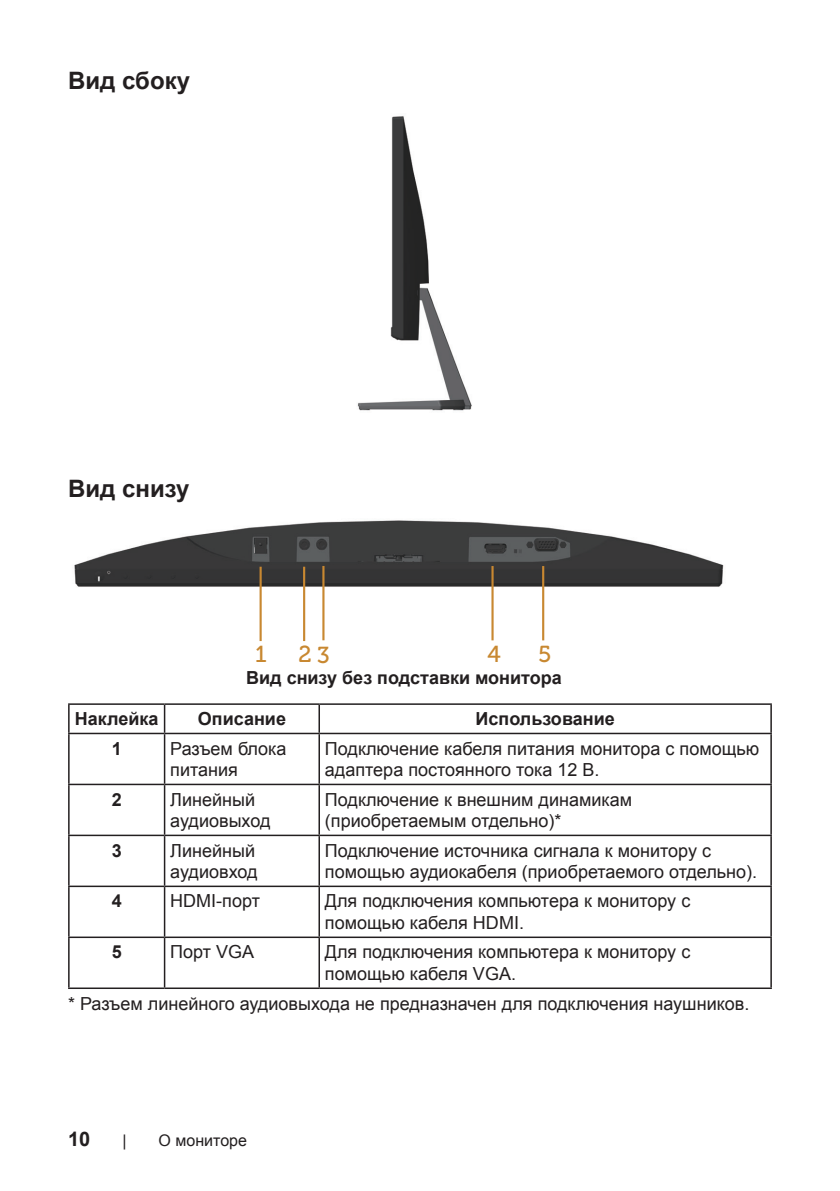
<style>
.page{position:relative;width:840px;height:1191px;background:#fff}
.page>*{position:absolute;margin:0;border:0;box-sizing:border-box;transform-origin:0 0}
.Head_3{font:700 24px "Arial";color:#231f20}
.t1{font:23px "Museo For Dell 500";color:#c88831}
.t2{font:700 20px "Arial";color:#231f20}
.text{font:18px/21.6px "Arial";color:#231f20}
.text-2{font:700 18px "Arial";color:#231f20}
.t3{font:16px "Arial";color:#231f20}
</style>
<div class="page">
<img style="left:357px;top:116px;width:115px;height:295px">
<img style="left:74px;top:520px;width:650px;height:73px">
<hr style="left:259px;top:566px;width:2px;height:75px;background:#c88831">
<hr style="left:303px;top:566px;width:2px;height:75px;background:#c88831">
<hr style="left:322px;top:566px;width:2px;height:74px;background:#c88831">
<hr style="left:491px;top:566px;width:2px;height:74px;background:#c88831">
<hr style="left:542px;top:566px;width:2px;height:74px;background:#c88831">
<hr style="left:68px;top:703px;width:96px;height:2px;background:#231f20">
<hr style="left:68px;top:705px;width:2px;height:27px;background:#231f20">
<hr style="left:164px;top:703px;width:155px;height:2px;background:#231f20">
<svg style="left:164px;top:705px;width:1px;height:27px"></svg>
<hr style="left:319px;top:703px;width:452px;height:2px;background:#231f20">
<hr style="left:318px;top:705px;width:2px;height:27px;background:#231f20">
<svg style="left:770px;top:705px;width:1px;height:27px"></svg>
<hr style="left:68px;top:732px;width:96px;height:2px;background:#231f20">
<hr style="left:68px;top:734px;width:2px;height:49px;background:#231f20">
<hr style="left:164px;top:732px;width:155px;height:2px;background:#231f20">
<hr style="left:164px;top:734px;width:1px;height:49px;background:#231f20">
<hr style="left:319px;top:732px;width:452px;height:2px;background:#231f20">
<hr style="left:318px;top:734px;width:2px;height:49px;background:#231f20">
<hr style="left:770px;top:734px;width:1px;height:49px;background:#231f20">
<hr style="left:68px;top:783px;width:96px;height:2px;background:#231f20">
<hr style="left:68px;top:785px;width:2px;height:49px;background:#231f20">
<hr style="left:164px;top:783px;width:155px;height:2px;background:#231f20">
<hr style="left:164px;top:785px;width:1px;height:49px;background:#231f20">
<hr style="left:319px;top:783px;width:452px;height:2px;background:#231f20">
<hr style="left:318px;top:785px;width:2px;height:49px;background:#231f20">
<hr style="left:770px;top:785px;width:1px;height:49px;background:#231f20">
<hr style="left:68px;top:834px;width:96px;height:2px;background:#231f20">
<hr style="left:68px;top:836px;width:2px;height:49px;background:#231f20">
<hr style="left:164px;top:834px;width:155px;height:2px;background:#231f20">
<hr style="left:164px;top:836px;width:1px;height:49px;background:#231f20">
<hr style="left:319px;top:834px;width:452px;height:2px;background:#231f20">
<hr style="left:318px;top:836px;width:2px;height:49px;background:#231f20">
<hr style="left:770px;top:836px;width:1px;height:49px;background:#231f20">
<hr style="left:68px;top:885px;width:96px;height:2px;background:#231f20">
<hr style="left:68px;top:887px;width:2px;height:49px;background:#231f20">
<hr style="left:164px;top:885px;width:155px;height:2px;background:#231f20">
<hr style="left:164px;top:887px;width:1px;height:49px;background:#231f20">
<hr style="left:319px;top:885px;width:452px;height:2px;background:#231f20">
<hr style="left:318px;top:887px;width:2px;height:49px;background:#231f20">
<hr style="left:770px;top:887px;width:1px;height:49px;background:#231f20">
<hr style="left:68px;top:936px;width:96px;height:2px;background:#231f20">
<hr style="left:68px;top:938px;width:2px;height:49px;background:#231f20">
<hr style="left:164px;top:936px;width:155px;height:2px;background:#231f20">
<hr style="left:164px;top:938px;width:1px;height:49px;background:#231f20">
<hr style="left:319px;top:936px;width:452px;height:2px;background:#231f20">
<hr style="left:318px;top:938px;width:2px;height:49px;background:#231f20">
<hr style="left:770px;top:938px;width:1px;height:49px;background:#231f20">
<hr style="left:68px;top:987px;width:96px;height:2px;background:#231f20">
<hr style="left:164px;top:987px;width:155px;height:2px;background:#231f20">
<hr style="left:319px;top:987px;width:452px;height:2px;background:#231f20">
<p class="Head_3" style="left:68px;top:64px;width:123px">Вид сбоку</p>
<p class="Head_3" style="left:68px;top:472px;width:123px">Вид снизу</p>
<p class="t1" style="left:255px;top:642px;width:13px">1</p>
<p class="t1" style="left:298px;top:642px;width:33px">23</p>
<p class="t1" style="left:487px;top:642px;width:15px">4</p>
<p class="t1" style="left:538px;top:642px;width:15px">5</p>
<p class="text-2" style="left:246px;top:665px;width:317px">Вид снизу без подставки монитора</p>
<p class="text-2" style="left:75px;top:707px;width:85px">Наклейка</p>
<p class="text-2" style="left:198px;top:707px;width:90px">Описание</p>
<p class="text-2" style="left:475px;top:707px;width:141px">Использование</p>
<p class="text-2" style="left:112px;top:736px;width:12px">1</p>
<p class="text" style="left:170px;top:737px;width:118px">Разъем блока питания</p>
<p class="text" style="left:325px;top:737px;width:436px">Подключение кабеля питания монитора с помощью адаптера постоянного тока 12 В.</p>
<p class="text-2" style="left:112px;top:787px;width:12px">2</p>
<p class="text" style="left:170px;top:788px;width:102px">Линейный аудиовыход</p>
<p class="text" style="left:325px;top:788px;width:308px">Подключение к внешним динамикам (приобретаемым отдельно)*</p>
<p class="text-2" style="left:112px;top:838px;width:12px">3</p>
<p class="text" style="left:170px;top:839px;width:89px">Линейный аудиовход</p>
<p class="text" style="left:325px;top:839px;width:433px">Подключение источника сигнала к монитору с помощью аудиокабеля (приобретаемого отдельно).</p>
<p class="text-2" style="left:112px;top:889px;width:12px">4</p>
<p class="text" style="left:170px;top:890px;width:91px">HDMI-порт</p>
<p class="text" style="left:325px;top:890px;width:367px">Для подключения компьютера к монитору с помощью кабеля HDMI.</p>
<p class="text-2" style="left:112px;top:940px;width:12px">5</p>
<p class="text" style="left:170px;top:941px;width:85px">Порт VGA</p>
<p class="text" style="left:325px;top:941px;width:367px">Для подключения компьютера к монитору с помощью кабеля VGA.</p>
<p class="text" style="left:68px;top:993px;width:682px">* Разъем линейного аудиовыхода не предназначен для подключения наушников.</p>
<p class="t2" style="left:68px;top:1125px;width:24px">10</p>
<p class="t3" style="left:122px;top:1129px;width:6px">|</p>
<p class="t3" style="left:158px;top:1129px;width:90px">О мониторе</p>
</div>
